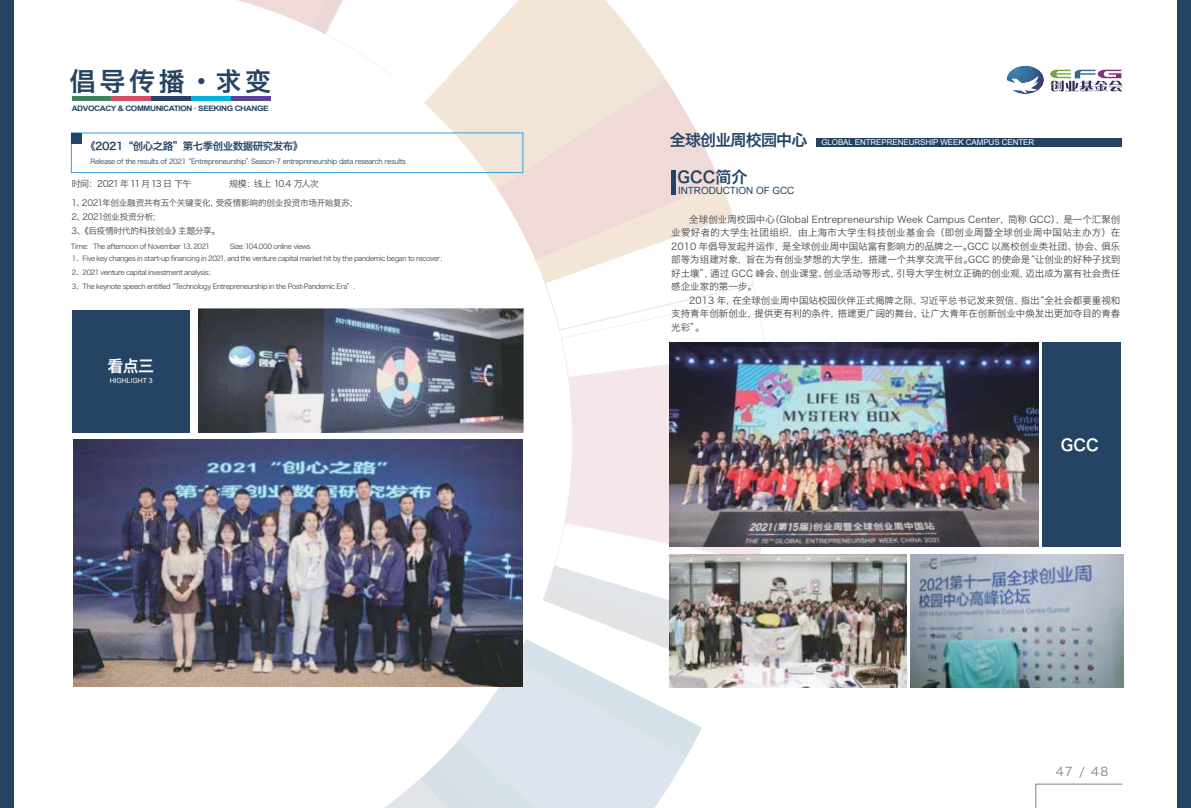
<style>
.page{position:relative;width:1191px;height:808px;background:#fff}
.page>*{position:absolute;margin:0;border:0;box-sizing:border-box;transform-origin:0 0}
.t1{font:26px "Hiragino Sans GB W6";letter-spacing:.14em;color:#254464}
.t2{font:16px "Hiragino Sans GB W6";letter-spacing:-.05em;color:#254464}
.t3{font:16px "Hiragino Sans GB W6";letter-spacing:-.025em;color:#fff}
.t4{font:12px "Hiragino Sans GB W3";color:#828386}
.t5{font:10.5px "Hiragino Sans GB W6";letter-spacing:-.05em;color:#254464}
.t6{font:10px "Arial";letter-spacing:-.01em;color:#254464}
.t7{font:9.5px/13.5px "Hiragino Sans GB W3";color:#454446;text-align:justify}
.t8{font:9px "Hiragino Sans GB W3";letter-spacing:-.065em;color:#454446}
.t9{font:8.6px/14px "Hiragino Sans GB W3";letter-spacing:-.03em;color:#454446}
.t10{font:8px "Arial";letter-spacing:-.01em;color:#fff}
.t11{font:700 7.5px "Arial";letter-spacing:-.05em;color:#254464;scale:1.11 1}
.t12{font:7px/14px "Hiragino Sans GB W3";letter-spacing:-.05em;color:#454446}
.t13{font:7px "Hiragino Sans GB W3";letter-spacing:-.05em;color:#254464}
.t14{font:7px "Arial";letter-spacing:-.01em;color:#fff}
</style>
<div class="page">
<svg style="left:1050px;top:70px;width:72px;height:22px"></svg>
<img style="left:1006px;top:66px;width:38px;height:28px">
<img style="left:910px;top:554px;width:213px;height:134px">
<svg style="left:453px;top:1px;width:212px;height:183px"></svg>
<svg style="left:497px;top:80px;width:223px;height:104px;background:#f2e1dc"></svg>
<svg style="left:374px;top:184px;width:399px;height:624px"></svg>
<svg style="left:241px;top:1px;width:361px;height:131px"></svg>
<div style="left:816px;top:138px;width:306px;height:9px;background:#254464"></div>
<hr style="left:671px;top:170px;width:4px;height:24px;background:#254464">
<div style="left:1042px;top:342px;width:79px;height:205px;background:#254464"></div>
<div style="left:1177px;top:0;width:14px;height:808px;background:#254464"></div>
<div style="left:0;top:0;width:14px;height:808px;background:#254464"></div>
<img style="left:198px;top:309px;width:325px;height:124px">
<img style="left:74px;top:440px;width:449px;height:247px">
<div style="left:71px;top:132px;width:452px;height:41px;border:1px solid #399fd8"></div>
<div style="left:71px;top:133px;width:11px;height:11px;background:#254464"></div>
<div style="left:73px;top:310px;width:117px;height:122px;background:#254464"></div>
<svg style="left:1035px;top:784px;width:87px;height:24px"></svg>
<div style="left:72px;top:96px;width:40px;height:5px;background:#3d845d"></div>
<div style="left:112px;top:96px;width:39px;height:5px;background:#d44f64"></div>
<div style="left:151px;top:96px;width:40px;height:5px;background:#254464"></div>
<div style="left:191px;top:96px;width:40px;height:5px;background:#00b3d9"></div>
<div style="left:231px;top:96px;width:39px;height:5px;background:#5b4499"></div>
<img style="left:670px;top:342px;width:369px;height:205px">
<img style="left:669px;top:554px;width:238px;height:133px">
<h1 class="t1" style="left:70px;top:64px;width:203px">倡导传播·求变</h1>
<p class="t11" style="left:72px;top:105px;width:179px">ADVOCACY &amp; COMMUNICATION · SEEKING CHANGE</p>
<p class="t5" style="left:85px;top:139px;width:219px">《2021“创心之路”第七季创业数据研究发布》</p>
<p class="t13" style="left:90px;top:157px;width:317px">Release of the results of 2021 “Entrepreneurship”Season-7 entrepreneurship data research results</p>
<p class="t8" style="left:72px;top:178px;width:121px">时间：2021 年 11月13 日 下午</p>
<p class="t8" style="left:229px;top:178px;width:91px">规模：线上 10.4 万人次</p>
<p class="t9" style="left:71px;top:195px;width:282px">1、2021年创业融资共有五个关键变化，受疫情影响的创业投资市场开始复苏;<br>2、2021创业投资分析;<br>3、《后疫情时代的科技创业》主题分享。</p>
<p class="t12" style="left:72px;top:251px;width:376px">1、Five key changes in start-up financing in 2021, and the venture capital market hit by the pandemic began to recover；<br>2、2021 venture capital investment analysis；<br>3、The keynote speech entitled “Technology Entrepreneurship in the Post-Pandemic Era”.</p>
<p class="t12" style="left:71px;top:239px;width:141px">Time: The afternoon of November 13, 2021</p>
<p class="t12" style="left:230px;top:239px;width:82px">Size: 104,000 online views</p>
<h2 class="t3" style="left:108px;top:355px;width:48px">看点三</h2>
<p class="t14" style="left:110px;top:378px;width:45px">HIGHLIGHT 3</p>
<h2 class="t2" style="left:670px;top:130px;width:139px">全球创业周校园中心</h2>
<h2 class="t2" style="left:677px;top:167px;width:72px">GCC简介</h2>
<p class="t6" style="left:678px;top:187px;width:118px">INTRODUCTION OF GCC</p>
<p class="t10" style="left:821px;top:139px;width:214px">GLOBAL ENTREPRENEURSHIP WEEK CAMPUS CENTER</p>
<p class="t7" style="left:671px;top:212px;width:450px;text-indent:18px">全球创业周校园中心（Global Entrepreneurship Week Campus Center，简称 GCC），是一个汇聚创业爱好者的大学生社团组织，由上海市大学生科技创业基金会（即创业周暨全球创业周中国站主办方）在2010 年倡导发起并运作，是全球创业周中国站富有影响力的品牌之一。GCC 以高校创业类社团、协会、俱乐部等为组建对象，旨在为有创业梦想的大学生，搭建一个共享交流平台。GCC 的使命是“让创业的好种子找到好土壤”，通过 GCC 峰会、创业课堂、创业活动等形式，引导大学生树立正确的创业观，迈出成为富有社会责任感企业家的第一步。</p>
<p class="t7" style="left:671px;top:293px;width:450px;text-indent:18px">2013 年，在全球创业周中国站校园伙伴正式揭牌之际，习近平总书记发来贺信，指出“全社会都要重视和支持青年创新创业，提供更有利的条件，搭建更广阔的舞台，让广大青年在创新创业中焕发出更加夺目的青春光彩”。</p>
<h2 class="t3" style="left:1060px;top:435px;width:40px">GCC</h2>
<p class="t4" style="left:1055px;top:764px;width:54px">47 / 48</p>
</div>
